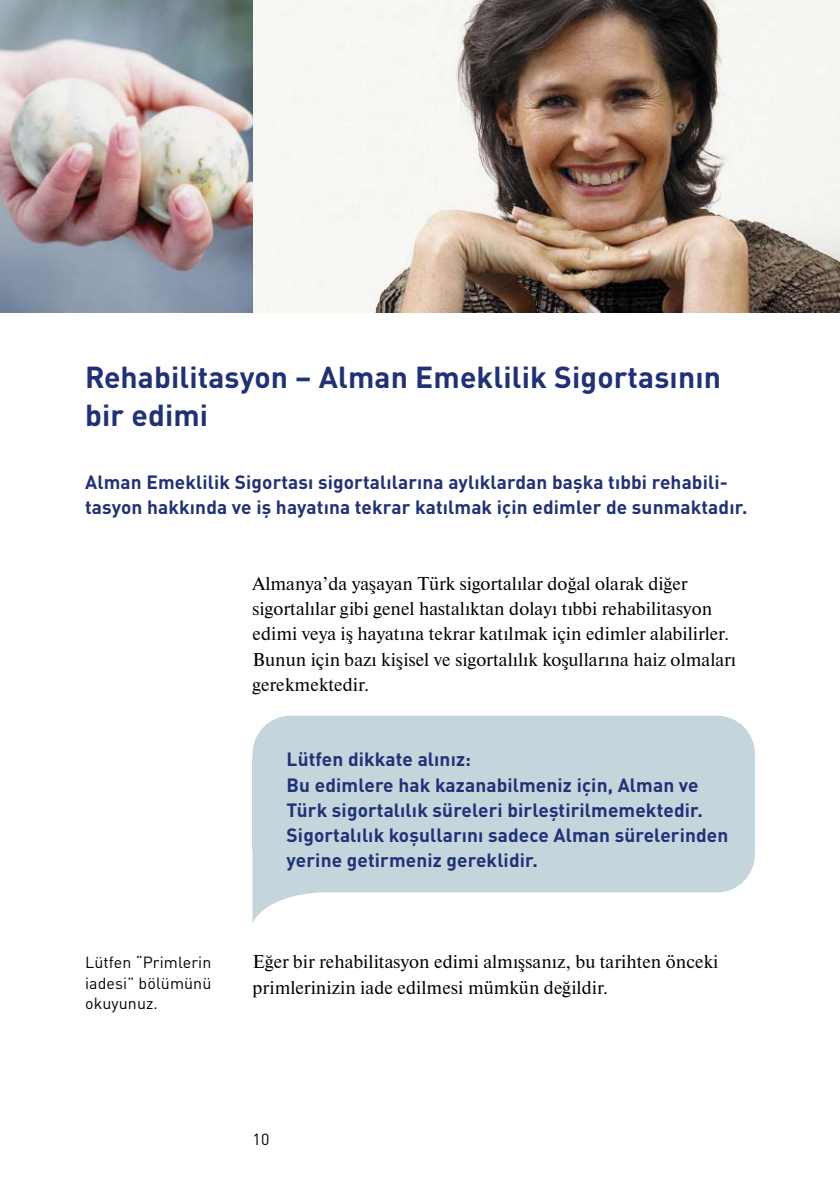
<style>
.page{position:relative;width:840px;height:1191px;background:#fff}
.page>*{position:absolute;margin:0;border:0;box-sizing:border-box;transform-origin:0 0}
.t1{font:700 30px/37.8px "DIN Pro";letter-spacing:.005em;color:#213178}
.t2{font:700 19px/25.2px "DIN Pro";letter-spacing:.005em;color:#213178}
.t3{font:18.6px/25.2px "Newton";letter-spacing:.005em;color:#000}
.t4{font:16px/20.2px "DIN Pro";letter-spacing:.005em;color:#000;text-align:justify}
</style>
<div class="page">
<img style="left:0;top:0;width:839px;height:312px">
<svg style="left:252px;top:849px;width:502px;height:74px"></svg>
<div style="left:252px;top:715px;width:502px;height:43px;background:#c4d5db"></div>
<div style="left:252px;top:758px;width:502px;height:91px;background:#c4d5db"></div>
<h1 class="t1" style="left:85px;top:354px;width:637px">Rehabilitasyon – Alman Emeklilik Sigortasının bir edimi</h1>
<p class="t2" style="left:85px;top:467px;width:663px">Alman Emeklilik Sigortası sigortalılarına aylıklardan başka tıbbi rehabili&shy;tasyon hakkında ve iş hayatına tekrar katılmak için edimler de sunmaktadır.</p>
<p class="t3" style="left:252px;top:570px;width:485px">Almanya’da yaşayan Türk sigortalılar doğal olarak diğer sigortalılar gibi genel hastalıktan dolayı tıbbi rehabilitasyon edimi veya iş hayatına tekrar katılmak için edimler alabilirler.<br>Bunun için bazı kişisel ve sigortalılık koşullarına haiz olmaları gerekmektedir.</p>
<p class="t4" style="left:85px;top:951px;width:128px">Lütfen “Primlerin iadesi” bölümünü okuyunuz.</p>
<p class="t2" style="left:286px;top:744px;width:443px">Lütfen dikkate alınız:<br>Bu edimlere hak kazanabilmeniz için, Alman ve Türk sigortalılık süreleri birleştirilmemektedir.<br>Sigortalılık koşullarını sadece Alman sürelerinden yerine getirmeniz gereklidir.</p>
<p class="t3" style="left:252px;top:948px;width:467px">Eğer bir rehabilitasyon edimi almışsanız, bu tarihten önceki primlerinizin iade edilmesi mümkün değildir.</p>
<p class="t4" style="left:252px;top:1127px;width:18px">10</p>
</div>
